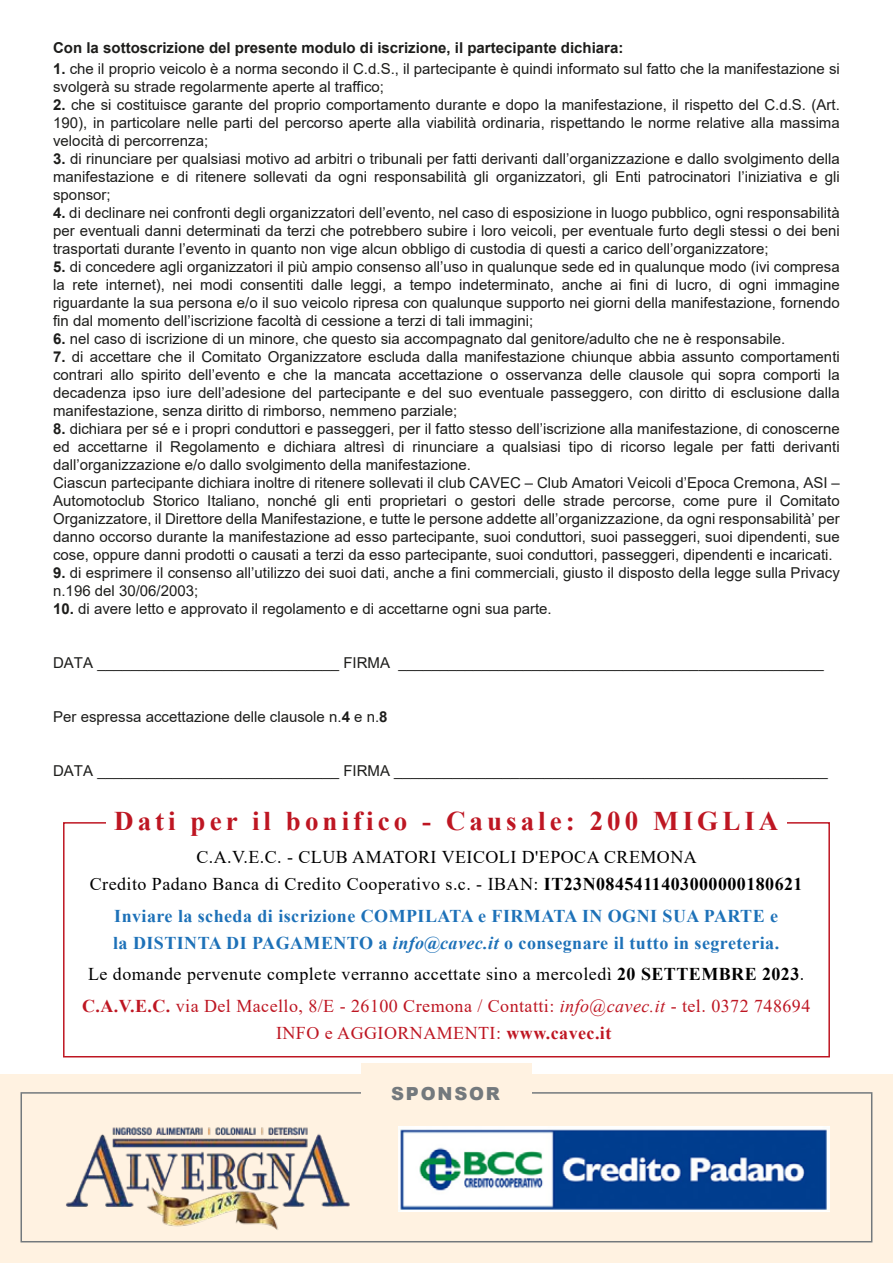
<style>
.page{position:relative;width:893px;height:1263px;background:#fff2e1}
.page>*{position:absolute;margin:0;border:0;box-sizing:border-box;transform-origin:0 0}
.t1{font:700 27px "Times New Roman";letter-spacing:.15em;color:#be1622}
.t2{font:18px/27px "Times New Roman";letter-spacing:.025em;color:#000;text-align:center}
.t3{font:700 18px/27px "Times New Roman";letter-spacing:.025em;color:#1d71b8}
.t4{font:18px "Times New Roman";letter-spacing:.025em;color:#be1622}
.t5{font:900 18px "Arial";letter-spacing:.1em;color:#73797d}
.t6{font:15px/18px "Arial";color:#1d1d1b;text-align:justify}
.t7{font:700 15px "Arial";color:#1d1d1b}
.s1{font-weight:700}
.s2{font-style:italic}
.s3{font-weight:700;color:#be1622}
.s4{color:#be1622}
.s5{font-style:italic;color:#be1622}
</style>
<div class="page">
<div style="left:0;top:0;width:893px;height:829px;background:#fff"></div>
<div style="left:0;top:797px;width:893px;height:277px;background:#fff"></div>
<img style="left:66px;top:1127px;width:284px;height:103px">
<img style="left:398px;top:1127px;width:431px;height:85px">
<div style="left:21px;top:1092px;width:851px;height:150px;border:2px solid #73797d"></div>
<div style="left:361px;top:1063px;width:170px;height:43px;background:#fff2e1"></div>
<div style="left:63px;top:822px;width:767px;height:235px;border:2px solid #be1622"></div>
<div style="left:106px;top:793px;width:681px;height:43px;background:#fff"></div>
<p class="t7" style="left:53px;top:37px;width:572px">Con la sottoscrizione del presente modulo di iscrizione, il partecipante dichiara:</p>
<p class="t6" style="left:53px;top:60px;width:788px"><span class="s1">1.</span> che il proprio veicolo è a norma secondo il C.d.S., il partecipante è quindi informato sul fatto che la manifestazione si svolgerà su strade regolarmente aperte al traffico;</p>
<p class="t6" style="left:53px;top:96px;width:788px"><span class="s1">2.</span> che si costituisce garante del proprio comportamento durante e dopo la manifestazione, il rispetto del C.d.S. (Art.<br>190), in particolare nelle parti del percorso aperte alla viabilità ordinaria, rispettando le norme relative alla massima velocità di percorrenza;</p>
<p class="t6" style="left:53px;top:150px;width:788px"><span class="s1">3.</span> di rinunciare per qualsiasi motivo ad arbitri o tribunali per fatti derivanti dall’organizzazione e dallo svolgimento della manifestazione e di ritenere sollevati da ogni responsabilità gli organizzatori, gli Enti patrocinatori l’iniziativa e gli sponsor;</p>
<p class="t6" style="left:53px;top:204px;width:788px"><span class="s1">4.</span> di declinare nei confronti degli organizzatori dell’evento, nel caso di esposizione in luogo pubblico, ogni responsabilità per eventuali danni determinati da terzi che potrebbero subire i loro veicoli, per eventuale furto degli stessi o dei beni trasportati durante l’evento in quanto non vige alcun obbligo di custodia di questi a carico dell’organizzatore;</p>
<p class="t6" style="left:53px;top:258px;width:788px"><span class="s1">5.</span> di concedere agli organizzatori il più ampio consenso all’uso in qualunque sede ed in qualunque modo (ivi compresa la rete internet), nei modi consentiti dalle leggi, a tempo indeterminato, anche ai fini di lucro, di ogni immagine riguardante la sua persona e/o il suo veicolo ripresa con qualunque supporto nei giorni della manifestazione, fornendo fin dal momento dell’iscrizione facoltà di cessione a terzi di tali immagini;</p>
<p class="t6" style="left:53px;top:330px;width:734px"><span class="s1">6.</span> nel caso di iscrizione di un minore, che questo sia accompagnato dal genitore/adulto che ne è responsabile.</p>
<p class="t6" style="left:53px;top:348px;width:788px"><span class="s1">7.</span> di accettare che il Comitato Organizzatore escluda dalla manifestazione chiunque abbia assunto comportamenti contrari allo spirito dell’evento e che la mancata accettazione o osservanza delle clausole qui sopra comporti la decadenza ipso iure dell’adesione del partecipante e del suo eventuale passeggero, con diritto di esclusione dalla manifestazione, senza diritto di rimborso, nemmeno parziale;</p>
<p class="t6" style="left:53px;top:420px;width:788px;text-align:left"><span class="s1">8.</span> dichiara per sé e i propri conduttori e passeggeri, per il fatto stesso dell’iscrizione alla manifestazione, di conoscerne ed accettarne il Regolamento e dichiara altresì di rinunciare a qualsiasi tipo di ricorso legale per fatti derivanti dall’organizzazione e/o dallo svolgimento della manifestazione.<br>Ciascun partecipante dichiara inoltre di ritenere sollevati il club CAVEC – Club Amatori Veicoli d’Epoca Cremona, ASI – Automotoclub Storico Italiano, nonché gli enti proprietari o gestori delle strade percorse, come pure il Comitato Organizzatore, il Direttore della Manifestazione, e tutte le persone addette all’organizzazione, da ogni responsabilità’ per danno occorso durante la manifestazione ad esso partecipante, suoi conduttori, suoi passeggeri, suoi dipendenti, sue cose, oppure danni prodotti o causati a terzi da esso partecipante, suoi conduttori, passeggeri, dipendenti e incaricati.</p>
<p class="t6" style="left:53px;top:564px;width:788px"><span class="s1">9.</span> di esprimere il consenso all’utilizzo dei suoi dati, anche a fini commerciali, giusto il disposto della legge sulla Privacy n.196 del 30/06/2003;</p>
<p class="t6" style="left:53px;top:600px;width:500px"><span class="s1">10.</span> di avere letto e approvato il regolamento e di accettarne ogni sua parte.</p>
<p class="t6" style="left:53px;top:654px;width:772px">DATA _____________________________ FIRMA ___________________________________________________</p>
<p class="t6" style="left:53px;top:708px;width:336px">Per espressa accettazione delle clausole n.<span class="s1">4</span> e n.<span class="s1">8</span></p>
<p class="t6" style="left:53px;top:762px;width:776px">DATA _____________________________ FIRMA ____________________________________________________</p>
<h1 class="t1" style="left:114px;top:801px;width:666px">Dati per il bonifico - Causale: 200 MIGLIA</h1>
<p class="t2" style="left:90px;top:843px;width:714px">C.A.V.E.C. - CLUB AMATORI VEICOLI D'EPOCA CREMONA<br>Credito Padano Banca di Credito Cooperativo s.c. - IBAN: <span class="s1">IT23N0845411403000000180621</span></p>
<p class="t3" style="left:113px;top:902px;width:667px">Inviare la scheda di iscrizione COMPILATA e FIRMATA IN OGNI SUA PARTE e la DISTINTA DI PAGAMENTO a <span class="s2">info@cavec.it</span> o consegnare il tutto in segreteria.</p>
<p class="t2" style="left:82px;top:958px;width:730px;line-height:31.5px">Le domande pervenute complete verranno accettate sino a mercoledì <span class="s1">20 SETTEMBRE 2023</span>.<br><span class="s3">C.A.V.E.C.</span> <span class="s4">via Del Macello, 8/E - 26100 Cremona / Contatti:</span> <span class="s5">info@cavec.it</span> <span class="s4">- tel. 0372 748694</span></p>
<p class="t4" style="left:276px;top:1020px;width:337px">INFO e AGGIORNAMENTI: <span class="s1">www.cavec.it</span></p>
<p class="t5" style="left:391px;top:1080px;width:110px">SPONSOR</p>
</div>
